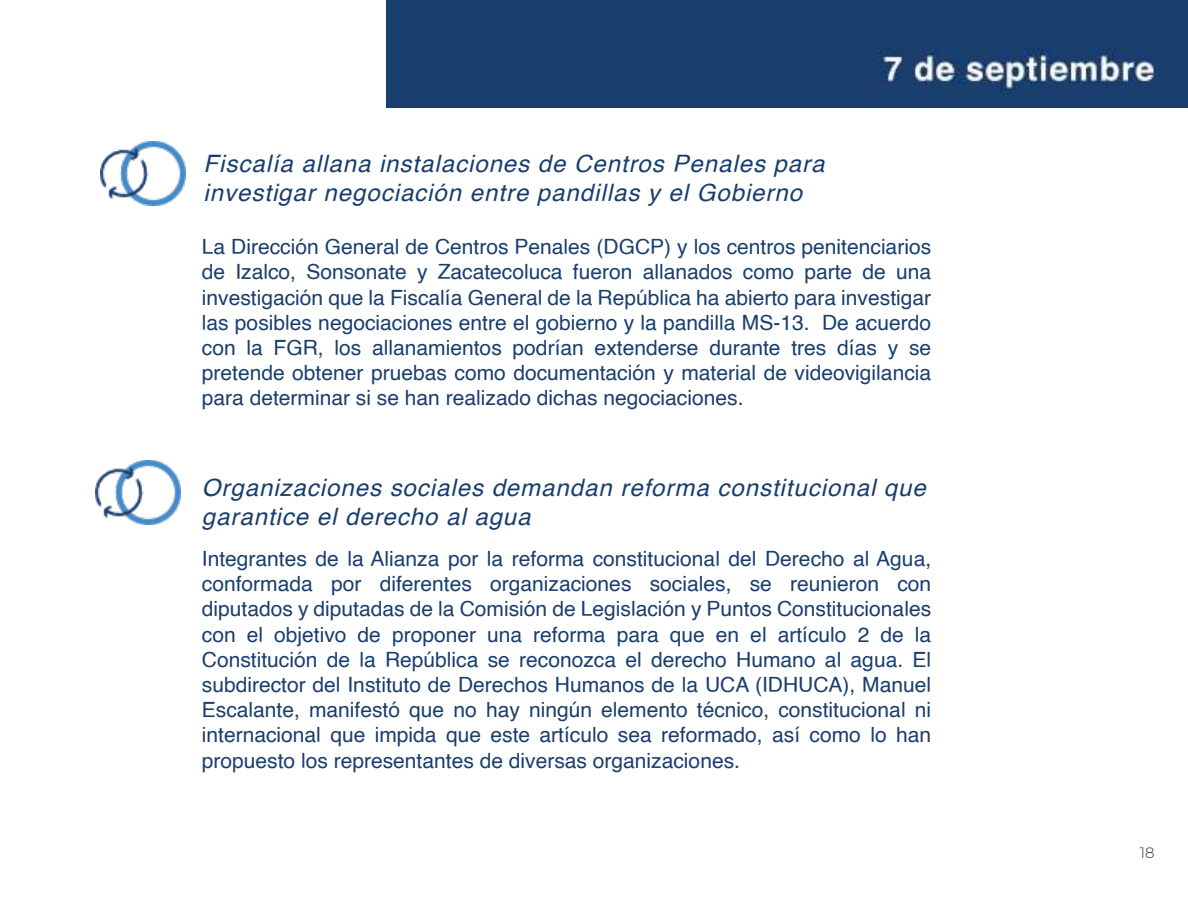
<style>
.page{position:relative;width:1188px;height:918px;background:#fff}
.page>*{position:absolute;margin:0;border:0;box-sizing:border-box;transform-origin:0 0}
.t1{font:italic 24px/28.8px "Helvetica";letter-spacing:.04em;color:#193e6d}
.t2{font:21px/25.2px "Helvetica";color:#193e6d;text-align:justify}
.t3{font:300 15px "Montserrat";color:#333}
</style>
<div class="page">
<img style="left:101px;top:141px;width:85px;height:65px">
<img style="left:95px;top:460px;width:86px;height:65px">
<img style="left:386px;top:0;width:802px;height:107px">
<p class="t1" style="left:204px;top:150px;width:622px">Fiscalía allana instalaciones de Centros Penales para investigar negociación entre pandillas y el Gobierno</p>
<p class="t2" style="left:202px;top:236px;width:731px">La Dirección General de Centros Penales (DGCP) y los centros penitenciarios de Izalco, Sonsonate y Zacatecoluca fueron allanados como parte de una investigación que la Fiscalía General de la República ha abierto para investigar las posibles negociaciones entre el gobierno y la pandilla MS-13. De acuerdo con la FGR, los allanamientos podrían extenderse durante tres días y se pretende obtener pruebas como documentación y material de videovigilancia para determinar si se han realizado dichas negociaciones.</p>
<p class="t1" style="left:202px;top:475px;width:726px">Organizaciones sociales demandan reforma constitucional que garantice el derecho al agua</p>
<p class="t2" style="left:202px;top:547px;width:731px">Integrantes de la Alianza por la reforma constitucional del Derecho al Agua, conformada por diferentes organizaciones sociales, se reunieron con diputados y diputadas de la Comisión de Legislación y Puntos Constitucionales con el objetivo de proponer una reforma para que en el artículo 2 de la Constitución de la República se reconozca el derecho Humano al agua. El subdirector del Instituto de Derechos Humanos de la UCA (IDHUCA), Manuel Escalante, manifestó que no hay ningún elemento técnico, constitucional ni internacional que impida que este artículo sea reformado, así como lo han propuesto los representantes de diversas organizaciones.</p>
<p class="t3" style="left:1140px;top:844px;width:16px">18</p>
</div>
